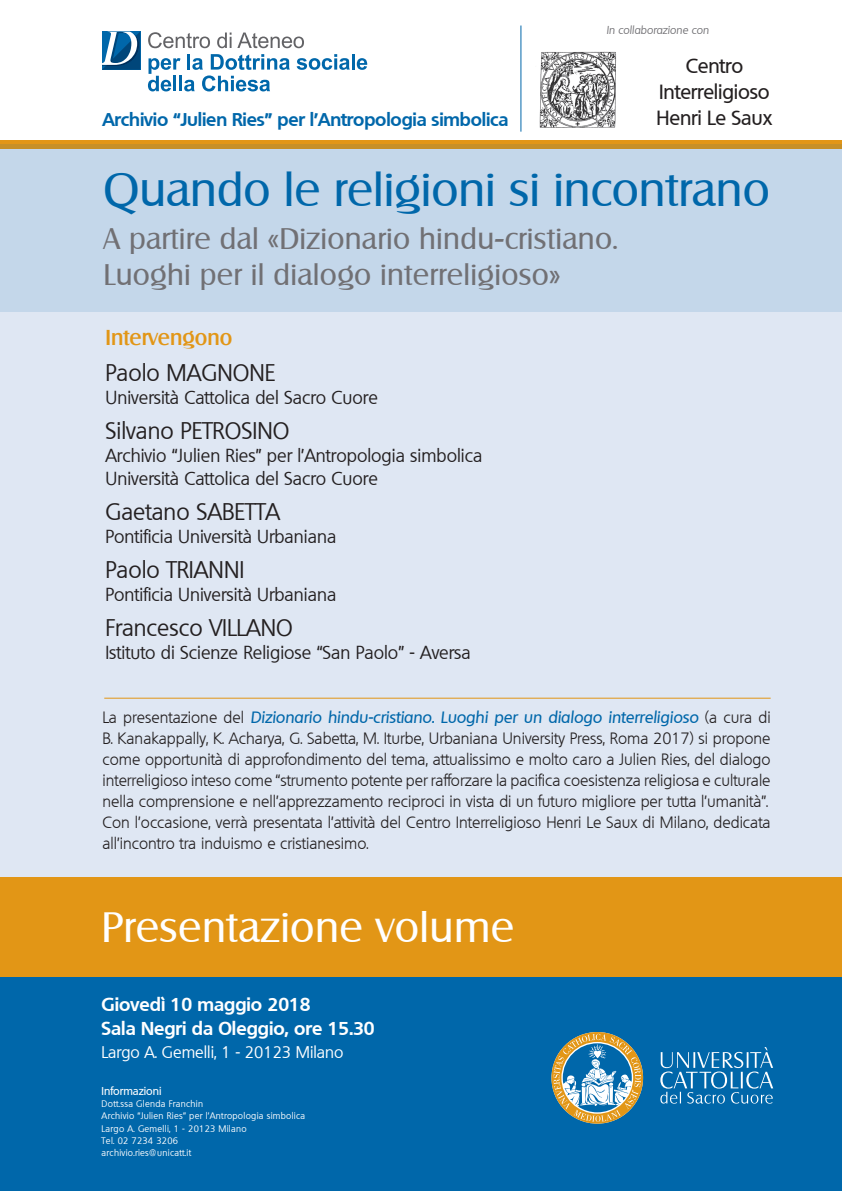
<style>
.page{position:relative;width:842px;height:1191px;background:#fff}
.page>*{position:absolute;margin:0;border:0;box-sizing:border-box;transform-origin:0 0}
.t1{font:46px "Salzburg";color:#0067aa}
.t2{font:41.3px "Salzburg";letter-spacing:.01em;color:#fff}
.t3{font:29px "Salzburg";letter-spacing:.01em;color:#717074}
.t4{font:23px "Quebec";color:#231f20}
.t5{font:500 21px "Salzburg";color:#e29616}
.t6{font:500 20px "Quebec";letter-spacing:-.01em;color:#231f20}
.t7{font:700 18.1px "Quebec";color:#fff}
.t8{font:18px "Quebec";color:#231f20}
.t9{font:700 18px "Quebec";letter-spacing:-.01em;color:#0067aa}
.t10{font:16.1px "Quebec";color:#fff}
.t11{font:300 16px/21px "Quebec";color:#231f20;text-align:justify}
.t12{font:500 11.1px "Quebec";color:#fff}
.t13{font:italic 11px "Quebec";color:#717074}
.t14{font:9.1px "Quebec";letter-spacing:.03em;color:#fff}
.s1{font-weight:500;font-style:italic;color:#0067aa}
</style>
<div class="page">
<div style="left:0;top:144px;width:842px;height:743px;background:#dfe7f3"></div>
<div style="left:0;top:877px;width:842px;height:100px;background:#e29616"></div>
<div style="left:0;top:977px;width:842px;height:214px;background:#0067aa"></div>
<svg style="left:148px;top:32px;width:62px;height:16px"></svg>
<svg style="left:217px;top:33px;width:87px;height:15px"></svg>
<svg style="left:297px;top:54px;width:53px;height:16px"></svg>
<hr style="left:352px;top:54px;width:3px;height:16px;background:#0067aa">
<svg style="left:357px;top:58px;width:10px;height:12px"></svg>
<svg style="left:148px;top:54px;width:142px;height:37px"></svg>
<svg style="left:102px;top:32px;width:38px;height:38px"></svg>
<svg style="left:551px;top:1032px;width:92px;height:91px"></svg>
<svg style="left:660px;top:1047px;width:113px;height:56px"></svg>
<div style="left:0;top:140px;width:842px;height:9px;background:#e29616"></div>
<div style="left:0;top:144px;width:842px;height:168px;background:#c4d7ea"></div>
<hr style="left:104px;top:697px;width:667px;height:1px;background:#e29616">
<hr style="left:520px;top:26px;width:1px;height:106px;background:#0067aa">
<img style="left:539px;top:51px;width:78px;height:77px">
<p class="t9" style="left:102px;top:108px;width:408px">Archivio “Julien Ries” per l’Antropologia simbolica</p>
<p class="t13" style="left:606px;top:23px;width:104px">In collaborazione con</p>
<p class="t6" style="left:686px;top:52px;width:59px">Centro</p>
<p class="t6" style="left:659px;top:78px;width:112px">Interreligioso</p>
<p class="t6" style="left:656px;top:104px;width:117px">Henri Le Saux</p>
<p class="t1" style="left:104px;top:162px;width:668px">Quando le religioni si incontrano</p>
<p class="t3" style="left:104px;top:222px;width:516px">A partire dal «Dizionario hindu-cristiano.</p>
<p class="t3" style="left:104px;top:258px;width:458px">Luoghi per il dialogo interreligioso»</p>
<p class="t5" style="left:105px;top:325px;width:128px">Intervengono</p>
<p class="t4" style="left:105px;top:358px;width:172px">Paolo MAGNONE</p>
<p class="t8" style="left:105px;top:386px;width:274px">Università Cattolica del Sacro Cuore</p>
<p class="t4" style="left:105px;top:416px;width:185px">Silvano PETROSINO</p>
<p class="t8" style="left:105px;top:444px;width:378px">Archivio “Julien Ries” per l’Antropologia simbolica</p>
<p class="t8" style="left:105px;top:467px;width:274px">Università Cattolica del Sacro Cuore</p>
<p class="t4" style="left:105px;top:497px;width:176px">Gaetano SABETTA</p>
<p class="t8" style="left:105px;top:525px;width:232px">Pontificia Università Urbaniana</p>
<p class="t4" style="left:105px;top:555px;width:140px">Paolo TRIANNI</p>
<p class="t8" style="left:105px;top:583px;width:232px">Pontificia Università Urbaniana</p>
<p class="t4" style="left:105px;top:613px;width:189px">Francesco VILLANO</p>
<p class="t8" style="left:105px;top:641px;width:367px">Istituto di Scienze Religiose “San Paolo” - Aversa</p>
<p class="t11" style="left:102px;top:706px;width:670px">La presentazione del <span class="s1">Dizionario hindu-cristiano. Luoghi per un dialogo interreligioso</span> (a cura di B. Kanakappally, K. Acharya, G. Sabetta, M. Iturbe, Urbaniana University Press, Roma 2017) si propone come opportunità di approfondimento del tema, attualissimo e molto caro a Julien Ries, del dialogo interreligioso inteso come “strumento potente per rafforzare la pacifica coesistenza religiosa e culturale nella comprensione e nell’apprezzamento reciproci in vista di un futuro migliore per tutta l’umanità”.</p>
<p class="t11" style="left:102px;top:811px;width:670px">Con l’occasione, verrà presentata l’attività del Centro Interreligioso Henri Le Saux di Milano, dedicata all’incontro tra induismo e cristianesimo.</p>
<p class="t2" style="left:102px;top:903px;width:414px">Presentazione volume</p>
<p class="t7" style="left:102px;top:992px;width:211px">Giovedì 10 maggio 2018</p>
<p class="t7" style="left:102px;top:1016px;width:275px">Sala Negri da Oleggio, ore 15.30</p>
<p class="t10" style="left:102px;top:1042px;width:243px">Largo A. Gemelli, 1 - 20123 Milano</p>
<p class="t12" style="left:102px;top:1084px;width:61px">Informazioni</p>
<p class="t14" style="left:102px;top:1098px;width:103px">Dott.ssa Glenda Franchin</p>
<p class="t14" style="left:102px;top:1110px;width:205px">Archivio “Julien Ries” per l’Antropologia simbolica</p>
<p class="t14" style="left:102px;top:1122px;width:147px">Largo A. Gemelli, 1 - 20123 Milano</p>
<p class="t14" style="left:102px;top:1134px;width:78px">Tel. 02 7234 3206</p>
<p class="t14" style="left:102px;top:1146px;width:91px">archivio.ries@unicatt.it</p>
</div>
